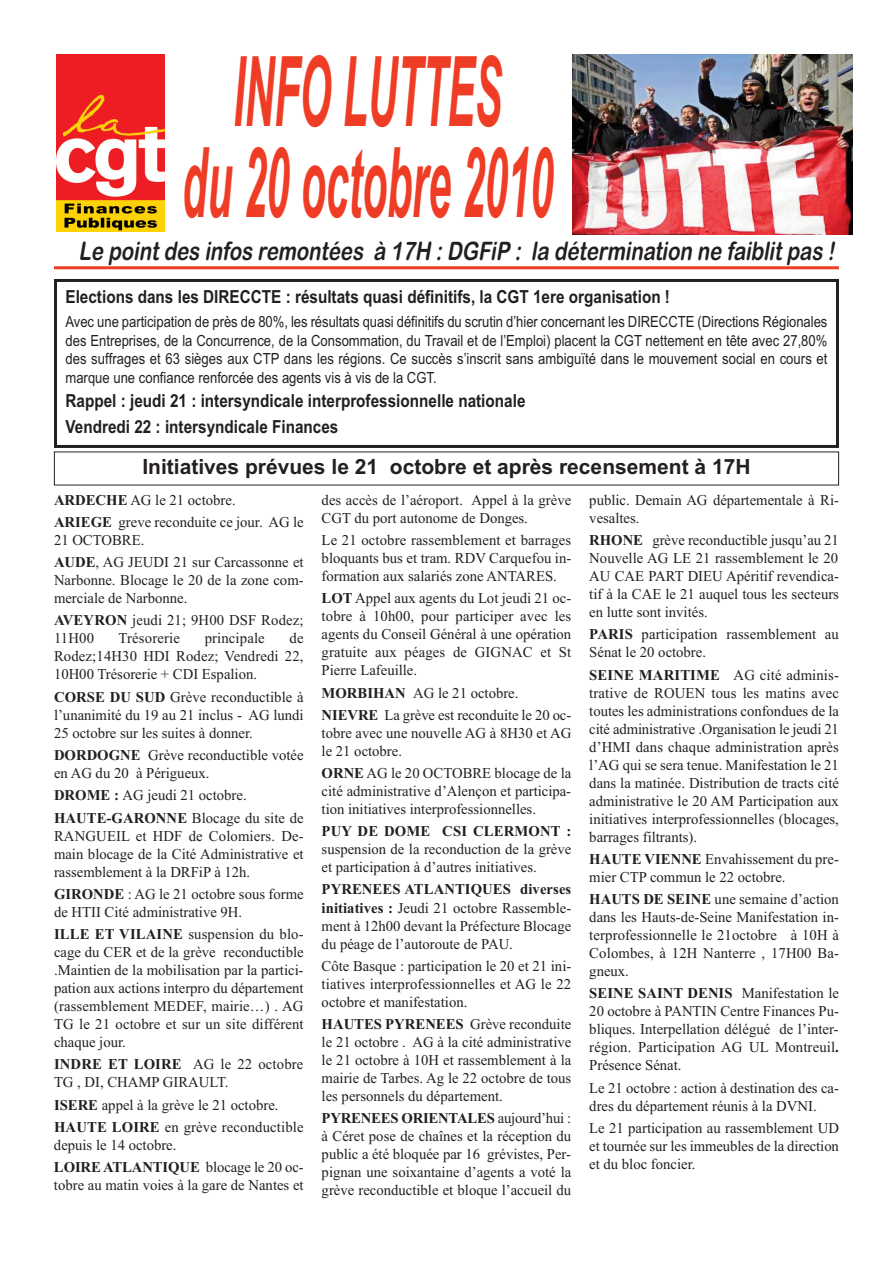
<style>
.page{position:relative;width:893px;height:1263px;background:#fff}
.page>*{position:absolute;margin:0;border:0;box-sizing:border-box;transform-origin:0 0}
.t1{font:italic 700 97.5px/90px "Arial";color:#ef3c25;text-align:center;scale:.42 1}
.t2{font:italic 25.5px "Arial Rounded MT Bold";color:#231f20;scale:.8 1}
.t3{font:700 21px "Arial";color:#231f20}
.t4{font:700 18px/25.8px "Arial";color:#231f20;scale:.85 1}
.t5{font:15.3px/18.5px "Arial";color:#231f20;text-align:justify;scale:.85 1}
.t6{font:15px/18px "Times New Roman";color:#231f20}
.t7{font:700 15px "Times New Roman";letter-spacing:.01em;color:#231f20}
.s1{font-weight:700}
</style>
<div class="page">
<hr style="left:54px;top:266px;width:785px;height:3px;background:#ef3c25">
<img style="left:57px;top:54px;width:108px;height:177px">
<img style="left:573px;top:54px;width:279px;height:180px">
<div style="left:54px;top:279px;width:785px;height:169px;border:3px solid #231f20"></div>
<h1 class="t1" style="left:182px;top:48px;width:885px">INFO LUTTES<br>du 20 octobre 2010</h1>
<h2 class="t2" style="left:79px;top:236px;width:952px">Le point des infos remontées à 17H : DGFiP : la détermination ne faiblit pas !</h2>
<p class="t4" style="left:66px;top:284px;width:713px">Elections dans les DIRECCTE : résultats quasi définitifs, la CGT 1ere organisation !</p>
<p class="t5" style="left:66px;top:313px;width:898px">Avec une participation de près de 80%, les résultats quasi définitifs du scrutin d’hier concernant les DIRECCTE (Directions Régionales des Entreprises, de la Concurrence, de la Consommation, du Travail et de l’Emploi) placent la CGT nettement en tête avec 27,80% des suffrages et 63 sièges aux CTP dans les régions. Ce succès s’inscrit sans ambiguïté dans le mouvement social en cours et marque une confiance renforcée des agents vis à vis de la CGT.</p>
<p class="t4" style="left:66px;top:388px;width:543px">Rappel : jeudi 21 : intersyndicale interprofessionnelle nationale<br>Vendredi 22 : intersyndicale Finances</p>
<h3 class="t3" style="left:142px;top:454px;width:610px">Initiatives prévues le 21 octobre et après recensement à 17H</h3>
<p class="t6" style="left:54px;top:488px;width:251px;line-height:22.2px"><span class="s1">ARDECHE</span> AG le 21 octobre.<br><span class="s1">ARIEGE</span> greve reconduite ce jour. AG le</p>
<p class="t6" style="left:54px;top:529px;width:251px;line-height:22.2px">21 OCTOBRE.<br><span class="s1">AUDE</span>, AG JEUDI 21 sur Carcassonne et</p>
<p class="t6" style="left:54px;top:571px;width:251px">Narbonne. Blocage le 20 de la zone com&shy;merciale de Narbonne.</p>
<p class="t6" style="left:54px;top:611px;width:251px"><span class="s1">AVEYRON</span> jeudi 21; 9H00 DSF Rodez;<br>11H00</p>
<p class="t6" style="left:54px;top:629px;width:251px;text-align:justify;text-indent:236px">de Rodez;14H30 HDI Rodez; Vendredi 22, 10H00 Trésorerie + CDI Espalion.</p>
<p class="t6" style="left:54px;top:687px;width:251px;text-align:justify"><span class="s1">CORSE DU SUD</span> Grève reconductible à l’unanimité du 19 au 21 inclus - AG lundi 25 octobre sur les suites à donner.</p>
<p class="t6" style="left:54px;top:746px;width:251px"><span class="s1">DORDOGNE</span> Grève reconductible votée en AG du 20 à Périgueux.</p>
<p class="t6" style="left:54px;top:784px;width:251px;line-height:22.2px"><span class="s1">DROME :</span> AG jeudi 21 octobre.<br><span class="s1">HAUTE-GARONNE</span> Blocage du site de</p>
<p class="t6" style="left:54px;top:826px;width:251px;text-align:justify">RANGUEIL et HDF de Colomiers. De&shy;main blocage de la Cité Administrative et rassemblement à la DRFiP à 12h.</p>
<p class="t6" style="left:54px;top:884px;width:251px"><span class="s1">GIRONDE</span> : AG le 21 octobre sous forme de HTII Cité administrative 9H.</p>
<p class="t6" style="left:54px;top:925px;width:251px;text-align:justify"><span class="s1">ILLE ET VILAINE</span> suspension du blo&shy;cage du CER et de la grève reconductible .Maintien de la mobilisation par la partici&shy;pation aux actions interpro du département (rassemblement MEDEF, mairie…) . AG TG le 21 octobre et sur un site différent chaque jour.</p>
<p class="t6" style="left:54px;top:1055px;width:251px"><span class="s1">INDRE ET LOIRE</span> AG le 22 octobre<br>TG , DI, CHAMP GIRAULT.</p>
<p class="t6" style="left:54px;top:1093px;width:251px;line-height:22.2px"><span class="s1">ISERE</span> appel à la grève le 21 octobre.<br><span class="s1">HAUTE LOIRE</span> en grève reconductible</p>
<p class="t6" style="left:54px;top:1133px;width:251px;line-height:22.2px">depuis le 14 octobre.<br><span class="s1">LOIRE ATLANTIQUE</span> blocage le 20 oc-</p>
<p class="t6" style="left:54px;top:1176px;width:251px">tobre au matin voies à la gare de Nantes et</p>
<p class="t6" style="left:119px;top:629px;width:63px">Trésorerie</p>
<p class="t6" style="left:205px;top:629px;width:62px">principale</p>
<p class="t6" style="left:322px;top:490px;width:251px">des accès de l’aéroport. Appel à la grève<br>CGT du port autonome de Donges.</p>
<p class="t6" style="left:322px;top:531px;width:251px;text-align:justify">Le 21 octobre rassemblement et barrages bloquants bus et tram. RDV Carquefou in&shy;formation aux salariés zone ANTARES.</p>
<p class="t6" style="left:322px;top:589px;width:251px;text-align:justify"><span class="s1">LOT</span> Appel aux agents du Lot jeudi 21 oc&shy;tobre à 10h00, pour participer avec les agents du Conseil Général à une opération gratuite aux péages de GIGNAC et St Pierre Lafeuille.</p>
<p class="t6" style="left:322px;top:681px;width:251px;line-height:22.2px"><span class="s1">MORBIHAN</span> AG le 21 octobre.<br><span class="s1">NIEVRE</span> La grève est reconduite le 20 oc-</p>
<p class="t6" style="left:322px;top:723px;width:251px">tobre avec une nouvelle AG à 8H30 et AG le 21 octobre.</p>
<p class="t6" style="left:322px;top:764px;width:251px;text-align:justify"><span class="s1">ORNE</span> AG le 20 OCTOBRE blocage de la cité administrative d’Alençon et participa&shy;tion initiatives interprofessionnelles.</p>
<p class="t7" style="left:322px;top:822px;width:251px">PUY DE DOME CSI CLERMONT :</p>
<p class="t6" style="left:322px;top:840px;width:251px">suspension de la reconduction de la grève et participation à d’autres initiatives.</p>
<p class="t6" style="left:322px;top:880px;width:251px;text-align:justify"><span class="s1">PYRENEES ATLANTIQUES diverses initiatives :</span> Jeudi 21 octobre Rassemble&shy;ment à 12h00 devant la Préfecture Blocage du péage de l’autoroute de PAU.</p>
<p class="t6" style="left:322px;top:956px;width:251px;text-align:justify">Côte Basque : participation le 20 et 21 ini&shy;tiatives interprofessionnelles et AG le 22 octobre et manifestation.</p>
<p class="t6" style="left:322px;top:1015px;width:251px;text-align:justify"><span class="s1">HAUTES PYRENEES</span> Grève reconduite le 21 octobre . AG à la cité administrative le 21 octobre à 10H et rassemblement à la mairie de Tarbes. Ag le 22 octobre de tous les personnels du département.</p>
<p class="t6" style="left:322px;top:1109px;width:251px;text-align:justify"><span class="s1">PYRENEES ORIENTALES</span> aujourd’hui : à Céret pose de chaînes et la réception du public a été bloquée par 16 grévistes, Per&shy;pignan une soixantaine d’agents a voté la grève reconductible et bloque l’accueil du</p>
<p class="t6" style="left:589px;top:490px;width:251px">public. Demain AG départementale à Ri&shy;vesaltes.</p>
<p class="t6" style="left:589px;top:531px;width:251px;text-align:justify"><span class="s1">RHONE</span> grève reconductible jusqu’au 21<br>Nouvelle AG LE 21 rassemblement le 20<br>AU CAE PART DIEU Apéritif revendica&shy;tif à la CAE le 21 auquel tous les secteurs en lutte sont invités.</p>
<p class="t6" style="left:589px;top:625px;width:251px"><span class="s1">PARIS</span> participation rassemblement au<br>Sénat le 20 octobre.</p>
<p class="t6" style="left:589px;top:665px;width:251px;text-align:justify"><span class="s1">SEINE MARITIME</span> AG cité adminis&shy;trative de ROUEN tous les matins avec toutes les administrations confondues de la cité administrative .Organisation le jeudi 21 d’HMI dans chaque administration après l’AG qui se sera tenue. Manifestation le 21 dans la matinée. Distribution de tracts cité administrative le 20 AM Participation aux initiatives interprofessionnelles (blocages, barrages filtrants).</p>
<p class="t6" style="left:589px;top:849px;width:251px"><span class="s1">HAUTE VIENNE</span> Envahissement du pre&shy;mier CTP commun le 22 octobre.</p>
<p class="t6" style="left:589px;top:890px;width:251px;text-align:justify"><span class="s1">HAUTS DE SEINE</span> une semaine d’action dans les Hauts-de-Seine Manifestation in&shy;terprofessionnelle le 21octobre à 10H à Colombes, à 12H Nanterre , 17H00 Ba&shy;gneux.</p>
<p class="t6" style="left:589px;top:984px;width:251px;text-align:justify"><span class="s1">SEINE SAINT DENIS</span> Manifestation le 20 octobre à PANTIN Centre Finances Pu&shy;bliques. Interpellation délégué de l’inter&shy;région. Participation AG UL Montreuil<span class="s1">.<br></span>Présence Sénat.</p>
<p class="t6" style="left:589px;top:1078px;width:251px">Le 21 octobre : action à destination des ca&shy;dres du département réunis à la DVNI.</p>
<p class="t6" style="left:589px;top:1118px;width:251px;text-align:justify">Le 21 participation au rassemblement UD et tournée sur les immeubles de la direction et du bloc foncier.</p>
</div>
